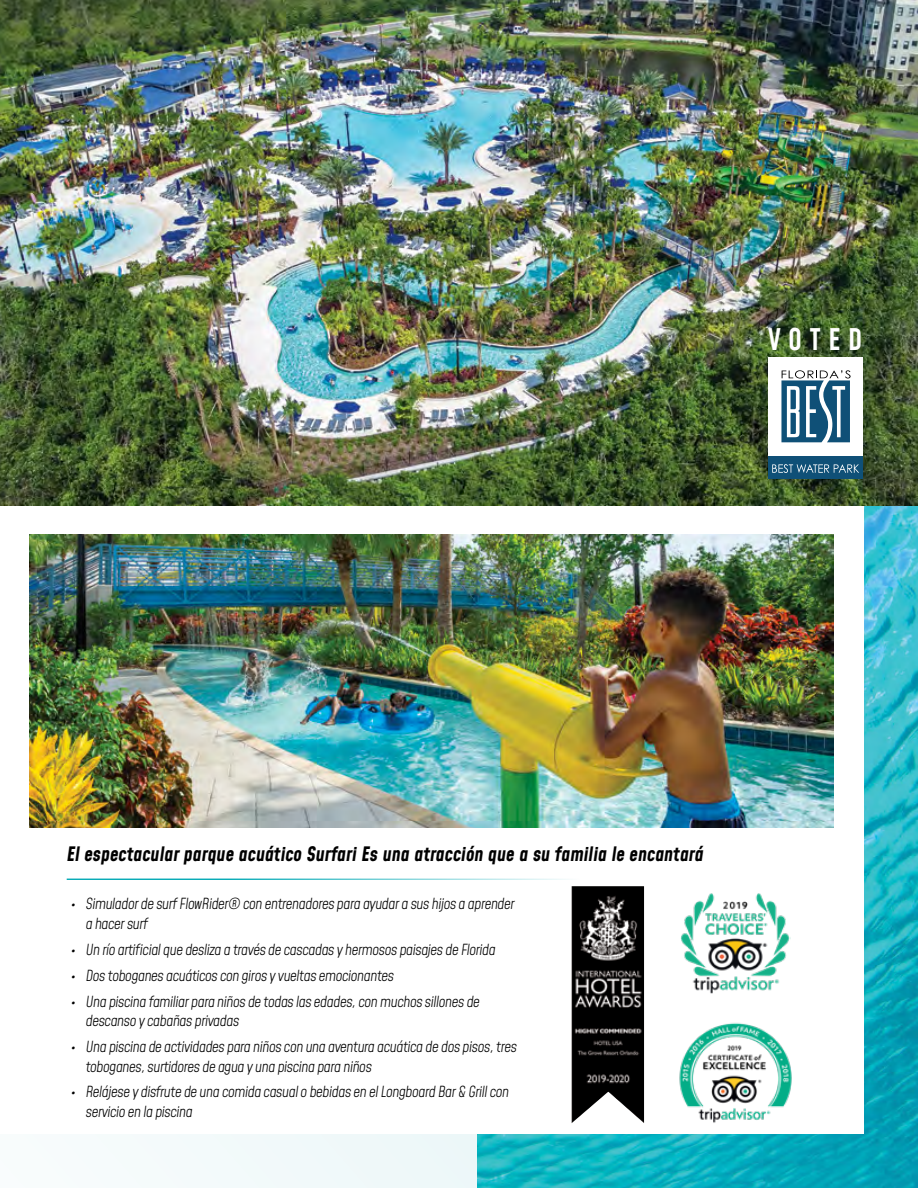
<style>
.page{position:relative;width:918px;height:1188px;background:#f2fafa}
.page>*{position:absolute;margin:0;border:0;box-sizing:border-box;transform-origin:0 0}
.t1{font:500 29.25px "Mohave";letter-spacing:.25em;color:#fff}
.t2{font:italic 700 19.5px "Mohave";color:#000}
.t3{font:italic 300 15px/19.5px "Mohave";letter-spacing:-.025em;color:#000}
</style>
<div class="page">
<img style="left:477px;top:505px;width:441px;height:683px">
<div style="left:0;top:32px;width:864px;height:1102px;background:#fff"></div>
<img style="left:0;top:0;width:918px;height:505px">
<img style="left:29px;top:535px;width:805px;height:293px">
<hr style="left:67px;top:879px;width:520px;height:1px;background:#00a9b5">
<div style="left:768px;top:456px;width:94px;height:23px;background:#0f5077"></div>
<div style="left:768px;top:357px;width:94px;height:99px;background:#fff"></div>
<svg style="left:772px;top:464px;width:87px;height:9px"></svg>
<svg style="left:781px;top:370px;width:70px;height:72px"></svg>
<img style="left:572px;top:886px;width:72px;height:237px">
<img style="left:681px;top:893px;width:109px;height:101px">
<img style="left:679px;top:1023px;width:113px;height:100px">
<h1 class="t1" style="left:768px;top:321px;width:96px">VOTED</h1>
<h2 class="t2" style="left:67px;top:841px;width:639px">El espectacular parque acuático Surfari Es una atracción que a su familia le encantará</h2>
<p class="t3" style="left:86px;top:895px;width:430px;text-indent:-15px">• Simulador de surf FlowRider® con entrenadores para ayudar a sus hijos a aprender a hacer surf</p>
<p class="t3" style="left:71px;top:941px;width:427px">• Un río artificial que desliza a través de cascadas y hermosos paisajes de Florida</p>
<p class="t3" style="left:71px;top:967px;width:325px">• Dos toboganes acuáticos con giros y vueltas emocionantes</p>
<p class="t3" style="left:86px;top:992px;width:396px;text-indent:-15px">• Una piscina familiar para niños de todas las edades, con muchos sillones de descanso y cabañas privadas</p>
<p class="t3" style="left:86px;top:1038px;width:433px;text-indent:-15px">• Una piscina de actividades para niños con una aventura acuática de dos pisos, tres toboganes, surtidores de agua y una piscina para niños</p>
<p class="t3" style="left:86px;top:1083px;width:425px;text-indent:-15px">• Relájese y disfrute de una comida casual o bebidas en el Longboard Bar &amp; Grill con servicio en la piscina</p>
</div>
